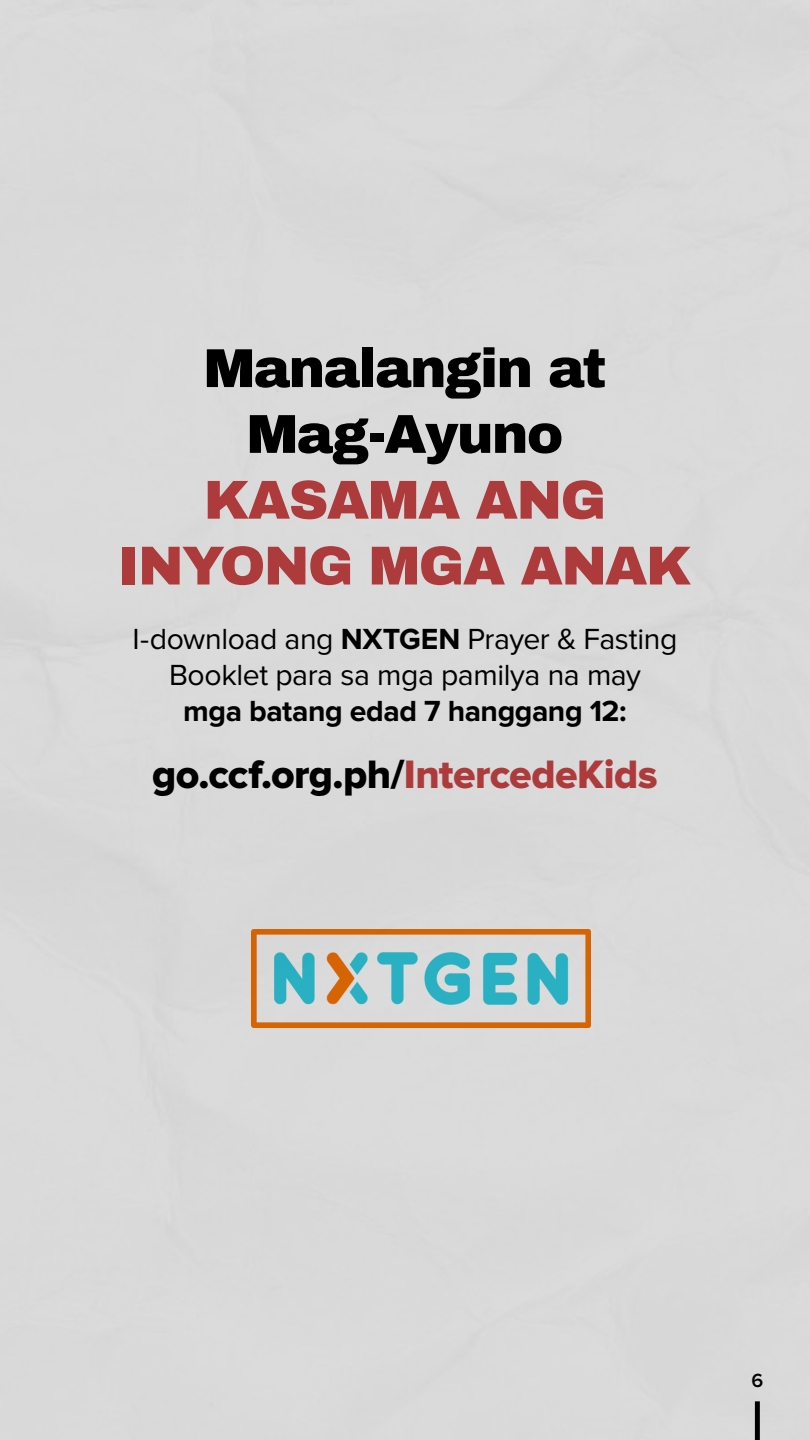
<style>
.page{position:relative;width:810px;height:1440px;background:#dadada}
.page>*{position:absolute;margin:0;border:0;box-sizing:border-box;transform-origin:0 0}
.t1{font:900 54.82px/65.8px "Archivo";letter-spacing:-.03em;color:#ae3b3b;text-align:center}
.t2{font:900 54.82px/65.8px "Archivo";letter-spacing:-.03em;color:#000;text-align:center}
.t3{font:41.1px "Proxima Nova Extrabld";letter-spacing:-.015em;color:#000}
.t4{font:30.15px/36.2px "Proxima Nova";letter-spacing:-.015em;color:#000;text-align:center}
.t5{font:700 30.15px "Proxima Nova";letter-spacing:-.015em;color:#000}
.t6{font:600 19.73px "Proxima Nova";color:#000}
.s1{font-weight:700}
.s2{color:#ae3b3b}
</style>
<div class="page">
<div style="left:755px;top:1401px;width:5px;height:39px;background:#000"></div>
<img style="left:251px;top:930px;width:340px;height:97px">
<h1 class="t2" style="left:204px;top:335px;width:404px">Manalangin at<br>Mag-Ayuno</h1>
<h1 class="t1" style="left:118px;top:467px;width:575px">KASAMA ANG<br>INYONG MGA ANAK</h1>
<p class="t4" style="left:133px;top:622px;width:546px">I-download ang <span class="s1">NXTGEN</span> Prayer &amp; Fasting<br>Booklet para sa mga pamilya na may</p>
<p class="t5" style="left:183px;top:697px;width:445px">mga batang edad 7 hanggang 12:</p>
<h2 class="t3" style="left:152px;top:756px;width:507px">go.ccf.org.ph/<span class="s2">IntercedeKids</span></h2>
<p class="t6" style="left:751px;top:1372px;width:13px">6</p>
</div>
